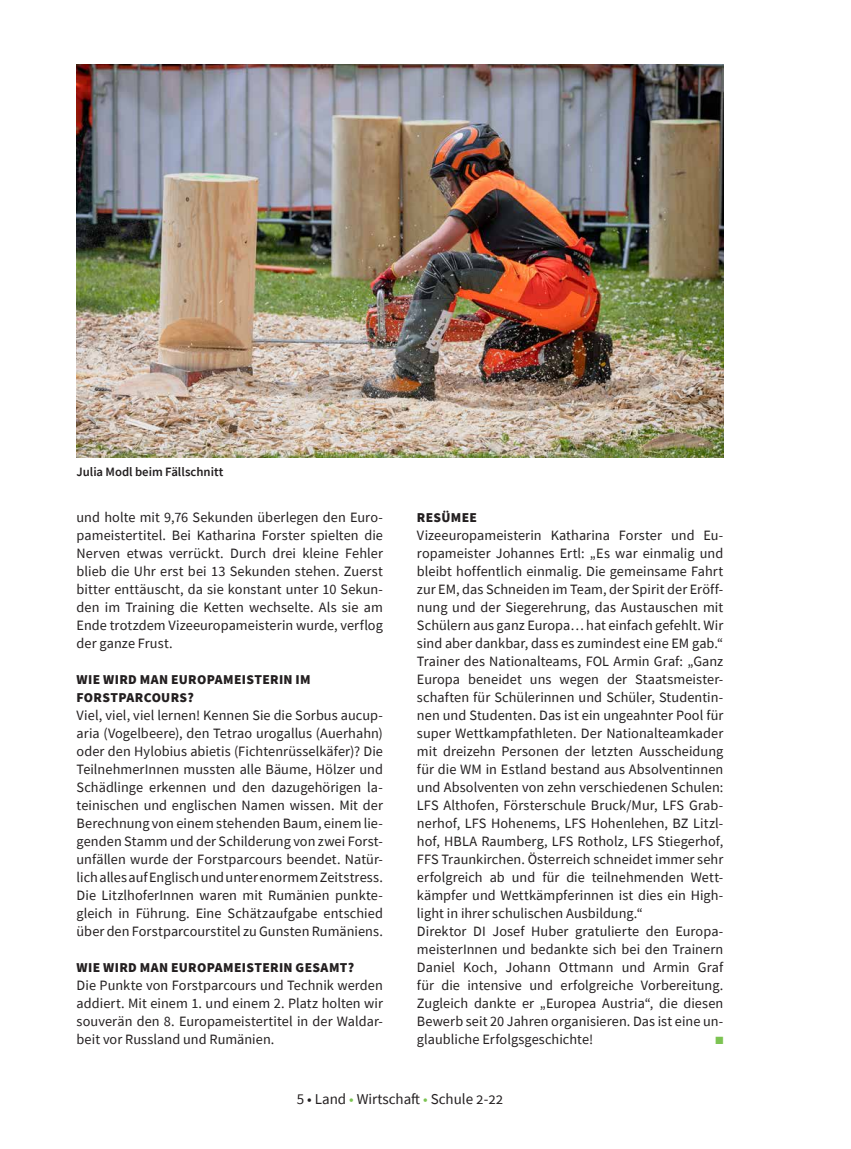
<style>
.page{position:relative;width:851px;height:1149px;background:#fff}
.page>*{position:absolute;margin:0;border:0;box-sizing:border-box;transform-origin:0 0}
.t1{font:15px "Source Sans Pro";color:#231f20}
.t2{font:14.25px/18px "Source Sans Pro";letter-spacing:.005em;color:#231f20;text-align:justify}
.t3{font:900 13.5px/18px "Source Sans Pro";letter-spacing:.025em;color:#231f20}
.t4{font:600 12.75px "Source Sans Pro";color:#231f20}
.t5{font:10.5px "Zapf Dingbats ITC";color:#7cc352}
.s1{color:#7cc352}
</style>
<div class="page">
<img style="left:77px;top:65px;width:646px;height:393px">
<p class="t4" style="left:77px;top:463px;width:148px">Julia Modl beim Fällschnitt</p>
<p class="t2" style="left:77px;top:508px;width:308px">und holte mit 9,76 Sekunden überlegen den Euro&shy;pameistertitel. Bei Katharina Forster spielten die Nerven etwas verrückt. Durch drei kleine Fehler blieb die Uhr erst bei 13 Sekunden stehen. Zuerst bitter enttäuscht, da sie konstant unter 10 Sekun&shy;den im Training die Ketten wechselte. Als sie am Ende trotzdem Vizeeuropameisterin wurde, verflog der ganze Frust.</p>
<p class="t3" style="left:77px;top:670px;width:235px">WIE WIRD MAN EUROPAMEISTERIN IM<br>FORSTPARCOURS?</p>
<p class="t2" style="left:77px;top:706px;width:308px">Viel, viel, viel lernen! Kennen Sie die Sorbus aucup&shy;aria (Vogelbeere), den Tetrao urogallus (Auerhahn) oder den Hylobius abietis (Fichtenrüsselkäfer)? Die TeilnehmerInnen mussten alle Bäume, Hölzer und Schädlinge erkennen und den dazugehörigen la&shy;teinischen und englischen Namen wissen. Mit der Berechnung von einem stehenden Baum, einem lie&shy;genden Stamm und der Schilderung von zwei Forst&shy;unfällen wurde der Forstparcours beendet. Natür&shy;lich alles auf Englisch und unter enormem Zeitstress.<br>Die LitzlhoferInnen waren mit Rumänien punkte&shy;gleich in Führung. Eine Schätzaufgabe entschied über den Forstparcourstitel zu Gunsten Rumäniens.</p>
<p class="t3" style="left:77px;top:958px;width:279px">WIE WIRD MAN EUROPAMEISTERIN GESAMT?</p>
<p class="t2" style="left:77px;top:976px;width:308px">Die Punkte von Forstparcours und Technik werden addiert. Mit einem 1. und einem 2. Platz holten wir souverän den 8. Europameistertitel in der Waldar&shy;beit vor Russland und Rumänien.</p>
<p class="t3" style="left:417px;top:508px;width:62px">RESÜMEE</p>
<p class="t2" style="left:417px;top:526px;width:308px;text-align:left">Vizeeuropameisterin Katharina Forster und Eu&shy;ropameister Johannes Ertl: „Es war einmalig und bleibt hoffentlich einmalig. Die gemeinsame Fahrt zur EM, das Schneiden im Team, der Spirit der Eröff&shy;nung und der Siegerehrung, das Austauschen mit Schülern aus ganz Europa… hat einfach gefehlt. Wir sind aber dankbar, dass es zumindest eine EM gab.“ Trainer des Nationalteams, FOL Armin Graf: „Ganz Europa beneidet uns wegen der Staatsmeister&shy;schaften für Schülerinnen und Schüler, Studentin&shy;nen und Studenten. Das ist ein ungeahnter Pool für super Wettkampfathleten. Der Nationalteamkader mit dreizehn Personen der letzten Ausscheidung für die WM in Estland bestand aus Absolventinnen und Absolventen von zehn verschiedenen Schulen:<br>LFS Althofen, Försterschule Bruck/Mur, LFS Grab&shy;nerhof, LFS Hohenems, LFS Hohenlehen, BZ Litzl&shy;hof, HBLA Raumberg, LFS Rotholz, LFS Stiegerhof, FFS Traunkirchen. Österreich schneidet immer sehr erfolgreich ab und für die teilnehmenden Wett&shy;kämpfer und Wettkämpferinnen ist dies ein High&shy;light in ihrer schulischen Ausbildung.“<br>Direktor DI Josef Huber gratulierte den Europa&shy;meisterInnen und bedankte sich bei den Trainern Daniel Koch, Johann Ottmann und Armin Graf für die intensive und erfolgreiche Vorbereitung.<br>Zugleich dankte er „Europea Austria“, die diesen Bewerb seit 20 Jahren organisieren. Das ist eine un&shy;glaubliche Erfolgsgeschichte!</p>
<p class="t5" style="left:715px;top:1035px;width:9px">■</p>
<p class="t1" style="left:297px;top:1088px;width:208px">5 • Land <span class="s1">•</span> Wirtschaft <span class="s1">•</span> Schule 2-22</p>
</div>
